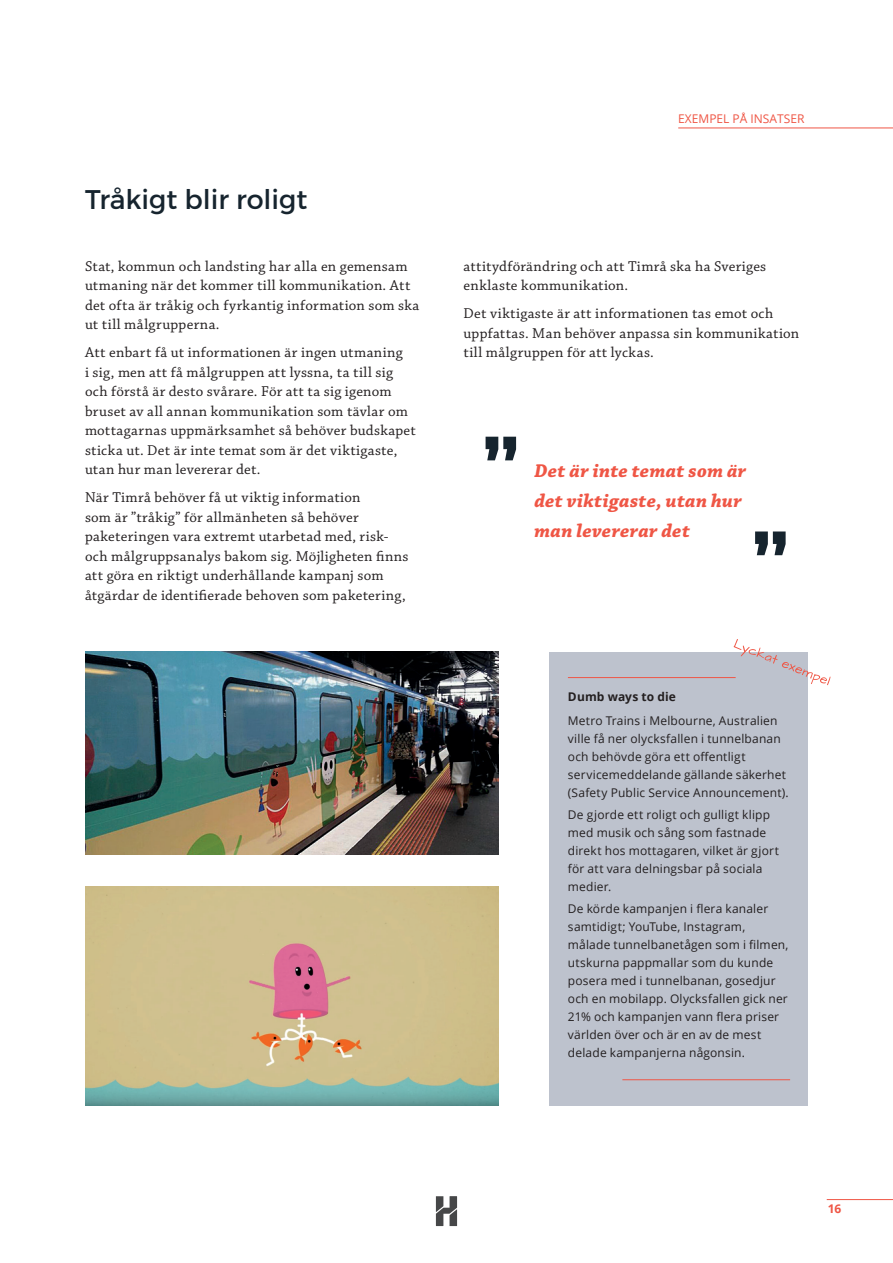
<style>
.page{position:relative;width:893px;height:1263px;background:#fff}
.page>*{position:absolute;margin:0;border:0;box-sizing:border-box;transform-origin:0 0}
.t1{font:27px "Montserrat";color:#16242e}
.t2{font:italic 700 19.5px/30px "Chaparral Pro";letter-spacing:.015em;color:#ef5645}
.t3{font:15px/19.5px "Chaparral Pro";letter-spacing:.02em;color:#231f20}
.t4{font:12px/18px "Open Sans";letter-spacing:.015em;color:#231f20}
.t5{font:12px "Open Sans";color:#ef5645}
.t6{font:700 12px "Open Sans";letter-spacing:.01em;color:#231f20}
.t7{font:700 12px "Open Sans";color:#ef5645}
</style>
<div class="page">
<svg style="left:436px;top:1196px;width:21px;height:30px"></svg>
<hr style="left:827px;top:1199px;width:66px;height:1px;background:#ef5645">
<hr style="left:678px;top:128px;width:215px;height:1px;background:#ef5645">
<img style="left:85px;top:887px;width:414px;height:219px">
<div style="left:550px;top:652px;width:258px;height:454px;background:#bdc2cd"></div>
<hr style="left:568px;top:677px;width:168px;height:1px;background:#ef5645">
<hr style="left:622px;top:1079px;width:168px;height:1px;background:#ef5645">
<svg style="left:733px;top:639px;width:98px;height:46px"></svg>
<img style="left:85px;top:652px;width:414px;height:203px">
<svg style="left:755px;top:531px;width:31px;height:24px"></svg>
<svg style="left:486px;top:437px;width:30px;height:23px"></svg>
<h1 class="t1" style="left:85px;top:183px;width:224px">Tråkigt blir roligt</h1>
<p class="t3" style="left:85px;top:257px;width:336px">Stat, kommun och landsting har alla en gemensam utmaning när det kommer till kommunikation. Att det ofta är tråkig och fyrkantig information som ska ut till målgrupperna.</p>
<p class="t3" style="left:85px;top:343px;width:332px">Att enbart få ut informationen är ingen utmaning<br>i sig, men att få målgruppen att lyssna, ta till sig och förstå är desto svårare. För att ta sig igenom bruset av all annan kommunikation som tävlar om mottagarnas uppmärksamhet så behöver budskapet sticka ut. Det är inte temat som är det viktigaste, utan hur man levererar det.</p>
<p class="t3" style="left:85px;top:488px;width:325px">När Timrå behöver få ut viktig information<br>som är ”tråkig” för allmänheten så behöver paketeringen vara extremt utarbetad med, risk&shy;och målgruppsanalys bakom sig. Möjligheten finns att göra en riktigt underhållande kampanj som åtgärdar de identifierade behoven som paketering,</p>
<p class="t5" style="left:678px;top:111px;width:128px">EXEMPEL PÅ INSATSER</p>
<p class="t3" style="left:463px;top:257px;width:304px">attitydförändring och att Timrå ska ha Sveriges enklaste kommunikation.</p>
<p class="t3" style="left:463px;top:304px;width:337px">Det viktigaste är att informationen tas emot och uppfattas. Man behöver anpassa sin kommunikation till målgruppen för att lyckas.</p>
<h2 class="t2" style="left:534px;top:457px;width:213px">Det är inte temat som är det viktigaste, utan hur man levererar det</h2>
<p class="t6" style="left:568px;top:688px;width:110px">Dumb ways to die</p>
<p class="t4" style="left:568px;top:711px;width:222px">Metro Trains i Melbourne, Australien ville få ner olycksfallen i tunnelbanan och behövde göra ett offentligt servicemeddelande gällande säkerhet (Safety Public Service Announcement).</p>
<p class="t4" style="left:568px;top:805px;width:213px">De gjorde ett roligt och gulligt klipp med musik och sång som fastnade direkt hos mottagaren, vilket är gjort för att vara delningsbar på sociala medier.</p>
<p class="t4" style="left:568px;top:899px;width:222px">De körde kampanjen i flera kanaler samtidigt; YouTube, Instagram, målade tunnelbanetågen som i filmen, utskurna pappmallar som du kunde posera med i tunnelbanan, gosedjur och en mobilapp. Olycksfallen gick ner 21% och kampanjen vann flera priser världen över och är en av de mest delade kampanjerna någonsin.</p>
<p class="t7" style="left:828px;top:1200px;width:15px">16</p>
</div>
